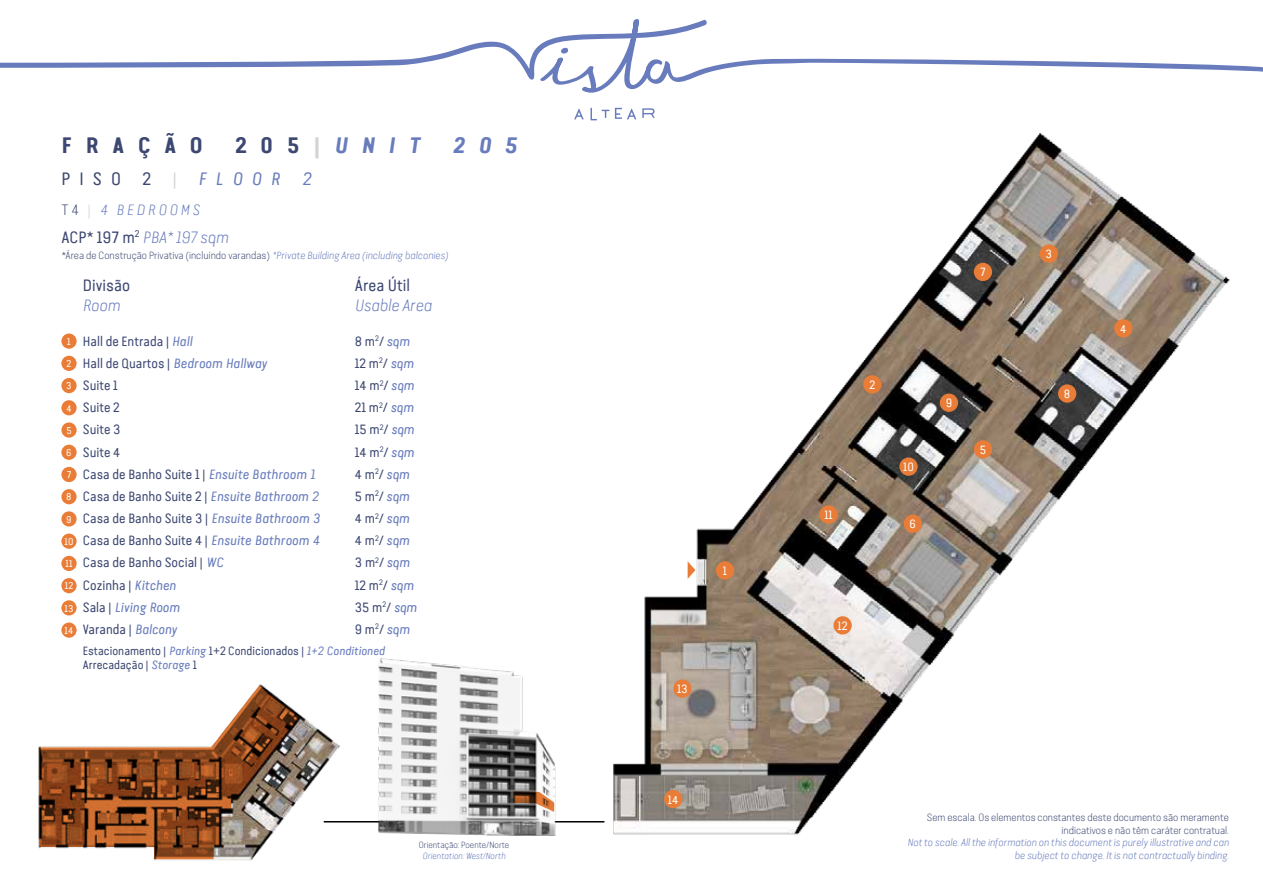
<style>
.page{position:relative;width:1263px;height:893px;background:#fff}
.page>*{position:absolute;margin:0;border:0;box-sizing:border-box;transform-origin:0 0}
.t1{font:italic 700 22.5px "Van Condensed Pro";letter-spacing:.6em;color:#687cbd}
.t2{font:700 22.5px "Van Condensed Pro";letter-spacing:.59em;color:#3d4872}
.t3{font:18px "Van Condensed Pro";color:#3d4872}
.t4{font:italic 18px "Van Condensed Pro";color:#687cbd}
.t5{font:16.5px "Van Condensed Light Pro Light Itali";color:#687cbd}
.t6{font:16.5px "Van Condensed Pro";color:#3d4872}
.t7{font:15px "Van Condensed Light Pro Light Itali";letter-spacing:.2em;color:#687cbd}
.t8{font:13.5px "Van Condensed Pro";color:#3d4872}
.t9{font:italic 13.5px "Van Condensed Pro";color:#687cbd}
.t10{font:12px/14.4px "Van Condensed Pro";color:#3d4872}
.t11{font:12px "Van Condensed Pro";color:#fff}
.t12{font:300 10.5px/12.6px "Van Condensed Light Pro";color:#3d4872;text-align:right}
.t13{font:10.5px/12.6px "Van Condensed Light Pro Light Itali";color:#687cbd;text-align:right}
.t14{font:9.9px "Van Condensed Pro";color:#fff}
.t15{font:300 9px "Van Condensed Light Pro";color:#3d4872}
.t16{font:9px "Van Condensed Light Pro Light Itali";color:#687cbd}
.s1{font-style:normal;color:#3d4872}
.s2{font-style:normal;color:#d1d3d4}
.s3{color:#d1d3d4}
.s4{font-style:italic;color:#687cbd}
.s5{font-family:"Van Condensed Light Pro";font-weight:300;color:#3d4872}
.s6{font-family:"Van Condensed Light Pro";font-weight:300;color:#d1d3d4}
.s7{font-family:"Van Condensed Pro";color:#3d4872}
.s8{font-family:"Van Condensed Light Pro Light Itali";font-weight:400;color:#687cbd}
</style>
<div class="page">
<svg style="left:574px;top:109px;width:10px;height:10px"></svg>
<svg style="left:590px;top:108px;width:7px;height:12px"></svg>
<svg style="left:0;top:34px;width:600px;height:59px"></svg>
<img style="left:38px;top:684px;width:283px;height:177px">
<img style="left:600px;top:19px;width:663px;height:816px">
<div style="left:716px;top:561px;width:18px;height:19px;background:#e97d37;border-radius:50%"></div>
<div style="left:673px;top:679px;width:18px;height:19px;background:#e97d37;border-radius:50%"></div>
<div style="left:974px;top:263px;width:18px;height:18px;background:#e97d37;border-radius:50%"></div>
<div style="left:1114px;top:319px;width:18px;height:18px;background:#e97d37;border-radius:50%"></div>
<div style="left:899px;top:457px;width:19px;height:19px;background:#e97d37;border-radius:50%"></div>
<div style="left:863px;top:375px;width:18px;height:19px;background:#e97d37;border-radius:50%"></div>
<div style="left:664px;top:790px;width:18px;height:18px;background:#e97d37;border-radius:50%"></div>
<div style="left:1058px;top:384px;width:18px;height:19px;background:#e97d37;border-radius:50%"></div>
<div style="left:974px;top:440px;width:18px;height:18px;background:#e97d37;border-radius:50%"></div>
<div style="left:819px;top:505px;width:19px;height:19px;background:#e97d37;border-radius:50%"></div>
<div style="left:1040px;top:244px;width:18px;height:19px;background:#e97d37;border-radius:50%"></div>
<div style="left:940px;top:394px;width:18px;height:18px;background:#e97d37;border-radius:50%"></div>
<div style="left:904px;top:514px;width:18px;height:19px;background:#e97d37;border-radius:50%"></div>
<div style="left:833px;top:616px;width:19px;height:18px;background:#e97d37;border-radius:50%"></div>
<svg style="left:688px;top:561px;width:7px;height:18px"></svg>
<div style="left:61px;top:333px;width:16px;height:16px;background:#e97d37;border-radius:50%"></div>
<div style="left:61px;top:356px;width:16px;height:15px;background:#e97d37;border-radius:50%"></div>
<div style="left:61px;top:378px;width:16px;height:15px;background:#e97d37;border-radius:50%"></div>
<div style="left:61px;top:400px;width:16px;height:15px;background:#e97d37;border-radius:50%"></div>
<div style="left:61px;top:422px;width:16px;height:16px;background:#e97d37;border-radius:50%"></div>
<div style="left:61px;top:445px;width:16px;height:15px;background:#e97d37;border-radius:50%"></div>
<div style="left:61px;top:467px;width:16px;height:15px;background:#e97d37;border-radius:50%"></div>
<div style="left:61px;top:489px;width:16px;height:15px;background:#e97d37;border-radius:50%"></div>
<div style="left:61px;top:511px;width:16px;height:16px;background:#e97d37;border-radius:50%"></div>
<div style="left:61px;top:534px;width:16px;height:15px;background:#e97d37;border-radius:50%"></div>
<div style="left:61px;top:556px;width:16px;height:15px;background:#e97d37;border-radius:50%"></div>
<div style="left:61px;top:578px;width:16px;height:15px;background:#e97d37;border-radius:50%"></div>
<div style="left:61px;top:600px;width:16px;height:15px;background:#e97d37;border-radius:50%"></div>
<div style="left:61px;top:622px;width:16px;height:16px;background:#e97d37;border-radius:50%"></div>
<svg style="left:39px;top:685px;width:261px;height:174px"></svg>
<hr style="left:324px;top:821px;width:280px;height:1px;background:#000">
<img style="left:321px;top:658px;width:262px;height:178px">
<svg style="left:513px;top:791px;width:41px;height:21px"></svg>
<h1 class="t2" style="left:61px;top:127px;width:143px">FRAÇÃO</h1>
<h1 class="t1" style="left:235px;top:128px;width:186px"><span class="s1">205</span><span class="s2">|</span>UNIT</h1>
<h1 class="t1" style="left:453px;top:128px;width:66px">205</h1>
<h2 class="t3" style="left:61px;top:166px;width:220px">PISO 2 <span class="s3">|</span> <span class="s4">FLOOR</span></h2>
<h2 class="t4" style="left:302px;top:166px;width:10px">2</h2>
<p class="t7" style="left:61px;top:200px;width:140px"><span class="s5">T4</span> <span class="s6">|</span> 4 BEDROOMS</p>
<p class="t5" style="left:61px;top:226px;width:169px"><span class="s7">ACP* 197 m</span><sup>2</sup> PBA* 197 sqm</p>
<p class="t12" style="left:61px;top:248px;width:388px">*Área de Construção Privativa (incluíndo varandas) <span class="s8">*Private Building Area (including balconies)</span></p>
<p class="t14" style="left:67px;top:334px;width:5px">1</p>
<p class="t14" style="left:67px;top:357px;width:6px">2</p>
<p class="t14" style="left:66px;top:379px;width:7px">3</p>
<p class="t14" style="left:66px;top:401px;width:7px">4</p>
<p class="t14" style="left:66px;top:423px;width:7px">5</p>
<p class="t14" style="left:66px;top:446px;width:7px">6</p>
<p class="t14" style="left:67px;top:468px;width:6px">7</p>
<p class="t14" style="left:66px;top:490px;width:7px">8</p>
<p class="t14" style="left:66px;top:512px;width:7px">9</p>
<p class="t14" style="left:65px;top:534px;width:10px">10</p>
<p class="t14" style="left:66px;top:557px;width:8px">11</p>
<p class="t14" style="left:65px;top:579px;width:10px">12</p>
<p class="t14" style="left:65px;top:601px;width:10px">13</p>
<p class="t14" style="left:65px;top:623px;width:10px">14</p>
<p class="t6" style="left:83px;top:274px;width:49px">Divisão</p>
<p class="t5" style="left:83px;top:294px;width:39px">Room</p>
<p class="t6" style="left:355px;top:274px;width:57px">Área Útil</p>
<p class="t5" style="left:355px;top:294px;width:78px">Usable Area</p>
<p class="t8" style="left:83px;top:332px;width:111px">Hall de Entrada | <span class="s4">Hall</span></p>
<p class="t8" style="left:355px;top:332px;width:56px">8 m<sup>2</sup>/ <span class="s4">sqm</span></p>
<p class="t8" style="left:83px;top:354px;width:186px">Hall de Quartos | <span class="s4">Bedroom Hallway</span></p>
<p class="t8" style="left:355px;top:354px;width:60px">12 m<sup>2</sup>/ <span class="s4">sqm</span></p>
<p class="t8" style="left:83px;top:376px;width:37px">Suite 1</p>
<p class="t8" style="left:355px;top:376px;width:61px">14 m<sup>2</sup>/ <span class="s4">sqm</span></p>
<p class="t8" style="left:83px;top:398px;width:38px">Suite 2</p>
<p class="t8" style="left:355px;top:398px;width:60px">21 m<sup>2</sup>/ <span class="s4">sqm</span></p>
<p class="t8" style="left:83px;top:420px;width:39px">Suite 3</p>
<p class="t8" style="left:355px;top:420px;width:61px">15 m<sup>2</sup>/ <span class="s4">sqm</span></p>
<p class="t8" style="left:83px;top:442px;width:39px">Suite 4</p>
<p class="t8" style="left:355px;top:442px;width:61px">14 m<sup>2</sup>/ <span class="s4">sqm</span></p>
<p class="t8" style="left:83px;top:464px;width:234px">Casa de Banho Suite 1 | <span class="s4">Ensuite Bathroom 1</span></p>
<p class="t8" style="left:355px;top:464px;width:56px">4 m<sup>2</sup>/ <span class="s4">sqm</span></p>
<p class="t8" style="left:83px;top:487px;width:237px">Casa de Banho Suite 2 | <span class="s4">Ensuite Bathroom 2</span></p>
<p class="t8" style="left:355px;top:487px;width:56px">5 m<sup>2</sup>/ <span class="s4">sqm</span></p>
<p class="t8" style="left:83px;top:509px;width:238px">Casa de Banho Suite 3 | <span class="s4">Ensuite Bathroom 3</span></p>
<p class="t8" style="left:355px;top:509px;width:56px">4 m<sup>2</sup>/ <span class="s4">sqm</span></p>
<p class="t8" style="left:83px;top:531px;width:239px">Casa de Banho Suite 4 | <span class="s4">Ensuite Bathroom 4</span></p>
<p class="t8" style="left:355px;top:531px;width:56px">4 m<sup>2</sup>/ <span class="s4">sqm</span></p>
<p class="t8" style="left:83px;top:553px;width:142px">Casa de Banho Social | <span class="s4">WC</span></p>
<p class="t8" style="left:355px;top:553px;width:56px">3 m<sup>2</sup>/ <span class="s4">sqm</span></p>
<p class="t8" style="left:83px;top:575px;width:95px">Cozinha | <span class="s4">Kitchen</span></p>
<p class="t8" style="left:355px;top:575px;width:60px">12 m<sup>2</sup>/ <span class="s4">sqm</span></p>
<p class="t9" style="left:83px;top:597px;width:98px"><span class="s1">Sala |</span> Living Room</p>
<p class="t8" style="left:355px;top:597px;width:64px">35 m<sup>2</sup>/ <span class="s4">sqm</span></p>
<p class="t8" style="left:83px;top:620px;width:96px">Varanda | <span class="s4">Balcony</span></p>
<p class="t8" style="left:355px;top:620px;width:56px">9 m<sup>2</sup>/ <span class="s4">sqm</span></p>
<p class="t10" style="left:83px;top:643px;width:304px">Estacionamento | <span class="s4">Parking</span> 1+2 Condicionados | <span class="s4">1+2 Conditioned<br></span>Arrecadação | <span class="s4">Storage</span> 1</p>
<p class="t15" style="left:419px;top:839px;width:92px">Orientação: Poente/Norte</p>
<p class="t16" style="left:423px;top:850px;width:84px">Orientation: West/North</p>
<p class="t11" style="left:723px;top:562px;width:6px">1</p>
<p class="t11" style="left:677px;top:680px;width:12px">13</p>
<p class="t11" style="left:668px;top:791px;width:12px">14</p>
<p class="t11" style="left:980px;top:264px;width:7px">7</p>
<p class="t11" style="left:824px;top:506px;width:10px">11</p>
<p class="t11" style="left:869px;top:376px;width:7px">2</p>
<p class="t11" style="left:903px;top:458px;width:12px">10</p>
<p class="t11" style="left:909px;top:515px;width:8px">6</p>
<p class="t11" style="left:946px;top:395px;width:8px">9</p>
<p class="t11" style="left:980px;top:441px;width:8px">5</p>
<p class="t11" style="left:838px;top:617px;width:11px">12</p>
<p class="t11" style="left:1045px;top:245px;width:8px">3</p>
<p class="t11" style="left:1064px;top:385px;width:8px">8</p>
<p class="t11" style="left:1120px;top:320px;width:8px">4</p>
<p class="t12" style="left:927px;top:811px;width:304px">Sem escala. Os elementos constantes deste documento são meramente indicativos e não têm caráter contratual.</p>
<p class="t13" style="left:907px;top:836px;width:323px">Not to scale. All the information on this document is purely illustrative and can be subject to change. It is not contractually binding.</p>
</div>
